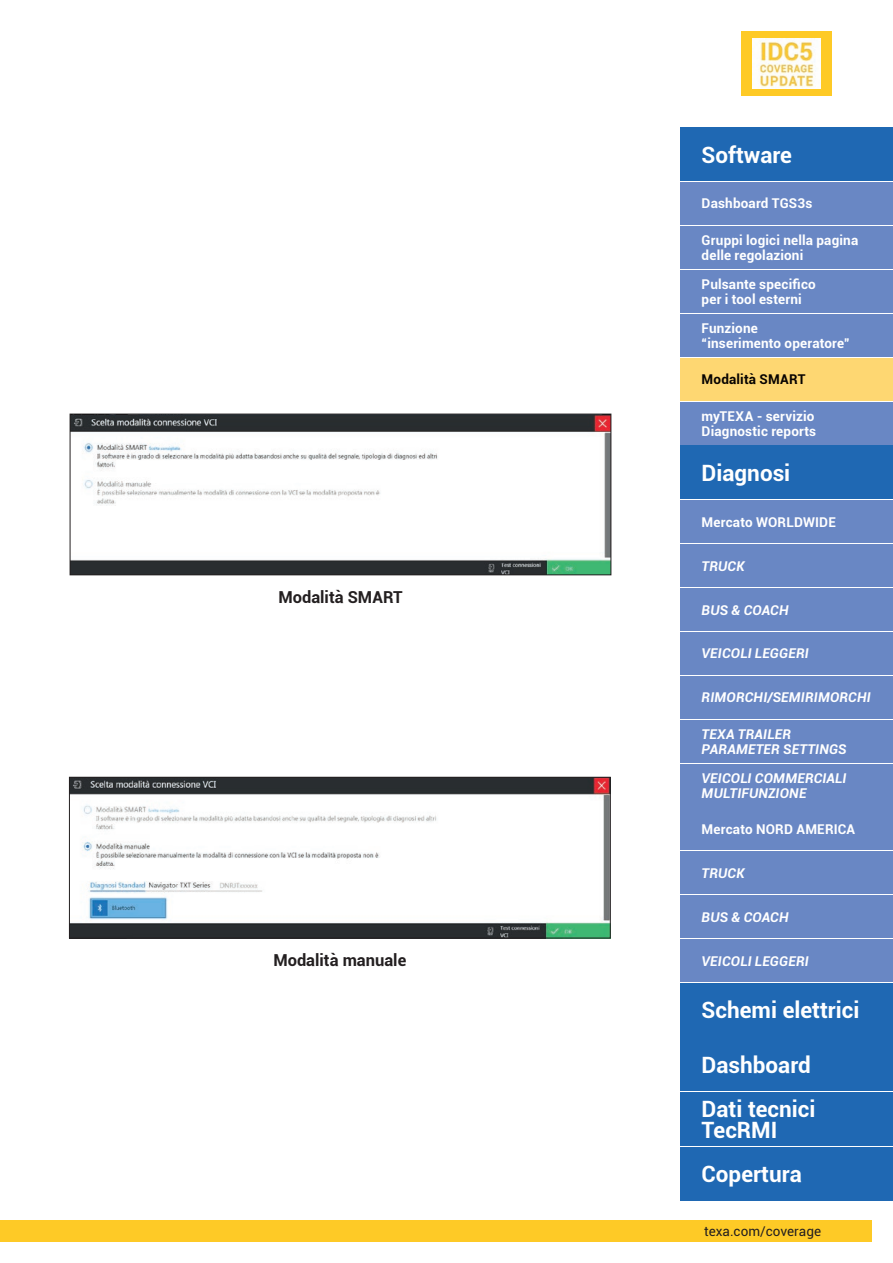
<style>
.page{position:relative;width:893px;height:1263px;background:#fff}
.page>*{position:absolute;margin:0;border:0;box-sizing:border-box;transform-origin:0 0}
.t1{font:700 22.5px/44.5px "Roboto";color:#fff}
.t2{font:700 16.5px "Roboto";color:#231f20}
.t3{font:700 13.5px/15px "Roboto";letter-spacing:.01em;color:#fff}
.t4{font:italic 700 13.5px/15px "Roboto";letter-spacing:.015em;color:#fff}
.t5{font:13.5px "Roboto";color:#231f20}
.t6{font:700 13.5px "Roboto";letter-spacing:.015em;color:#070301}
</style>
<div class="page">
<div style="left:0;top:1220px;width:872px;height:22px;background:#feca26"></div>
<div style="left:741px;top:31px;width:91px;height:65px;background:#feca26"></div>
<img style="left:753px;top:39px;width:68px;height:49px">
<div style="left:680px;top:128px;width:213px;height:53px;background:#1f68b3"></div>
<div style="left:680px;top:182px;width:213px;height:43px;background:#6987c4"></div>
<div style="left:680px;top:226px;width:213px;height:43px;background:#6987c4"></div>
<div style="left:680px;top:314px;width:213px;height:43px;background:#6987c4"></div>
<div style="left:680px;top:676px;width:213px;height:42px;background:#6987c4"></div>
<div style="left:680px;top:270px;width:213px;height:43px;background:#6987c4"></div>
<div style="left:680px;top:632px;width:213px;height:43px;background:#6987c4"></div>
<div style="left:680px;top:402px;width:213px;height:42px;background:#6987c4"></div>
<div style="left:680px;top:720px;width:213px;height:42px;background:#6987c4"></div>
<div style="left:680px;top:764px;width:213px;height:42px;background:#6987c4"></div>
<div style="left:680px;top:446px;width:213px;height:53px;background:#1f68b3"></div>
<div style="left:680px;top:983px;width:213px;height:53px;background:#1f68b3"></div>
<div style="left:680px;top:1038px;width:213px;height:53px;background:#1f68b3"></div>
<div style="left:680px;top:1093px;width:213px;height:53px;background:#1f68b3"></div>
<div style="left:680px;top:1147px;width:213px;height:53px;background:#1f68b3"></div>
<div style="left:680px;top:544px;width:213px;height:43px;background:#6987c4"></div>
<div style="left:680px;top:588px;width:213px;height:43px;background:#6987c4"></div>
<div style="left:680px;top:939px;width:213px;height:43px;background:#6987c4"></div>
<div style="left:680px;top:852px;width:213px;height:42px;background:#6987c4"></div>
<div style="left:680px;top:808px;width:213px;height:42px;background:#6987c4"></div>
<div style="left:680px;top:895px;width:213px;height:43px;background:#6987c4"></div>
<div style="left:680px;top:500px;width:213px;height:43px;background:#6987c4"></div>
<div style="left:680px;top:358px;width:213px;height:42px;background:#fed772"></div>
<img style="left:72px;top:416px;width:537px;height:157px">
<div style="left:70px;top:414px;width:541px;height:161px;border:1px solid #231f20"></div>
<img style="left:71px;top:779px;width:537px;height:157px">
<div style="left:69px;top:777px;width:541px;height:161px;border:1px solid #231f20"></div>
<p class="t2" style="left:278px;top:585px;width:126px">Modalità SMART</p>
<p class="t2" style="left:273px;top:949px;width:134px">Modalità manuale</p>
<h1 class="t1" style="left:702px;top:131px;width:92px">Software</h1>
<p class="t3" style="left:702px;top:196px;width:112px">Dashboard TGS3s</p>
<p class="t3" style="left:702px;top:232px;width:158px">Gruppi logici nella pagina delle regolazioni</p>
<p class="t3" style="left:702px;top:276px;width:116px">Pulsante specifico per i tool esterni</p>
<p class="t3" style="left:702px;top:320px;width:150px">Funzione<br>“inserimento operatore”</p>
<p class="t6" style="left:702px;top:370px;width:105px">Modalità SMART</p>
<p class="t3" style="left:702px;top:408px;width:116px">myTEXA - servizio<br>Diagnostic reports</p>
<h1 class="t1" style="left:702px;top:450px;width:90px">Diagnosi</h1>
<p class="t3" style="left:702px;top:514px;width:136px">Mercato WORLDWIDE</p>
<p class="t4" style="left:702px;top:558px;width:45px">TRUCK</p>
<p class="t4" style="left:702px;top:602px;width:88px">BUS &amp; COACH</p>
<p class="t4" style="left:702px;top:646px;width:109px">VEICOLI LEGGERI</p>
<p class="t4" style="left:702px;top:689px;width:171px">RIMORCHI/SEMIRIMORCHI</p>
<p class="t4" style="left:702px;top:726px;width:146px">TEXA TRAILER<br>PARAMETER SETTINGS</p>
<p class="t4" style="left:702px;top:770px;width:146px">VEICOLI COMMERCIALI<br>MULTIFUNZIONE</p>
<p class="t3" style="left:702px;top:821px;width:155px">Mercato NORD AMERICA</p>
<p class="t4" style="left:702px;top:865px;width:45px">TRUCK</p>
<p class="t4" style="left:702px;top:909px;width:88px">BUS &amp; COACH</p>
<p class="t4" style="left:702px;top:953px;width:109px">VEICOLI LEGGERI</p>
<h1 class="t1" style="left:702px;top:987px;width:159px">Schemi elettrici</h1>
<h1 class="t1" style="left:702px;top:1041px;width:115px">Dashboard<br>Dati tecnici</h1>
<h1 class="t1" style="left:702px;top:1108px;width:102px;line-height:43.7px">TecRMI<br>Copertura</h1>
<p class="t5" style="left:704px;top:1222px;width:118px">texa.com/coverage</p>
</div>
